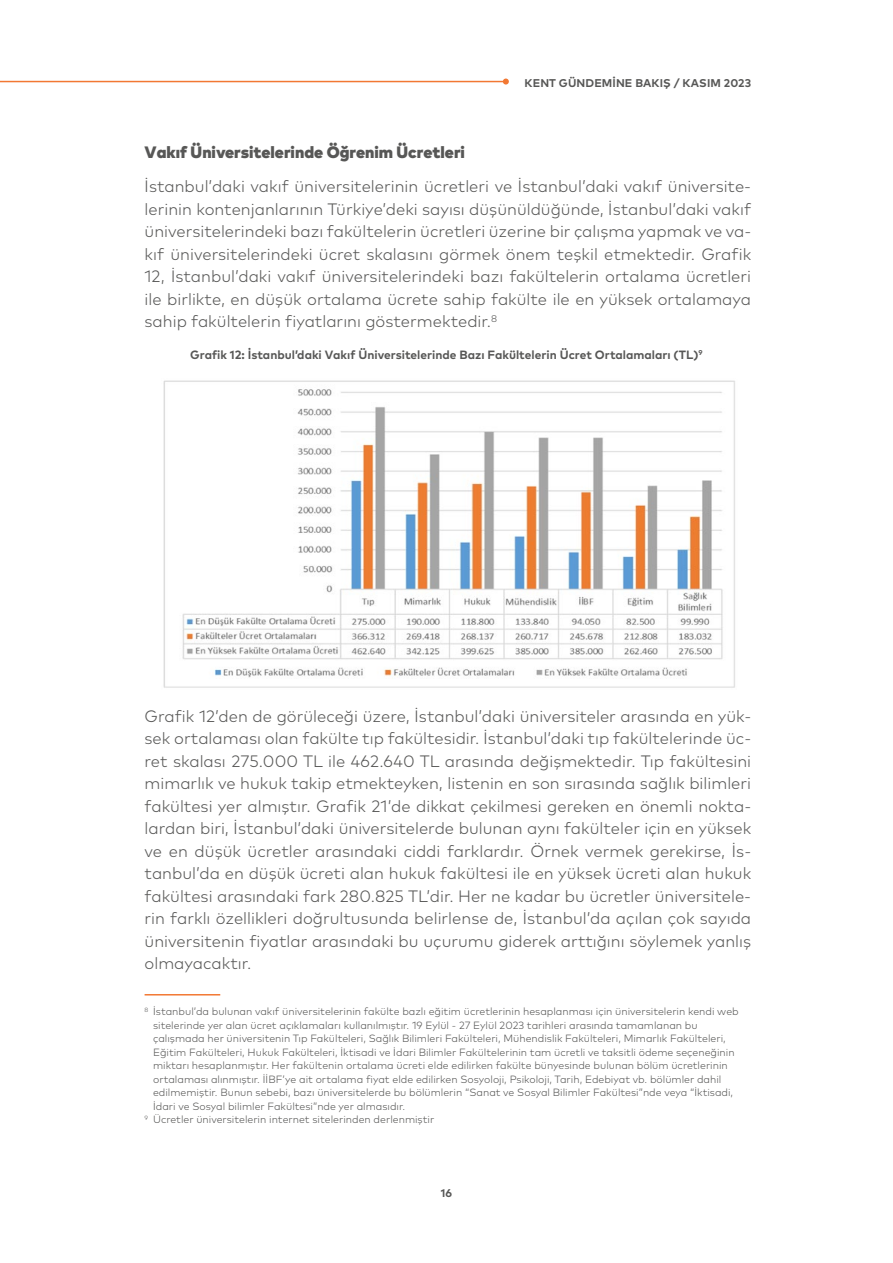
<style>
.page{position:relative;width:893px;height:1263px;background:#fff}
.page>*{position:absolute;margin:0;border:0;box-sizing:border-box;transform-origin:0 0}
.t1{font:300 16.5px/22.5px "Mark Pro";color:#575756;text-align:justify}
.t2{font:900 16.5px "Mark Pro";color:#575756}
.t3{font:700 12px "Mark Pro";color:#575756}
.t4{font:700 11.25px "Mark Pro";letter-spacing:.01em;color:#575756}
.t5{font:300 10.5px "Mark Pro";color:#575756}
</style>
<div class="page">
<hr style="left:0;top:81px;width:506px;height:1px;background:#f27833">
<svg style="left:503px;top:79px;width:6px;height:6px"></svg>
<hr style="left:145px;top:994px;width:75px;height:1px;background:#f27833">
<img style="left:163px;top:380px;width:572px;height:308px">
<p class="t4" style="left:525px;top:74px;width:228px">KENT GÜNDEMİNE BAKIŞ / KASIM 2023</p>
<p class="t2" style="left:145px;top:139px;width:322px">Vakıf Üniversitelerinde Öğrenim Ücretleri</p>
<p class="t1" style="left:145px;top:174px;width:608px">İstanbul’daki vakıf üniversitelerinin ücretleri ve İstanbul’daki vakıf üniversite&shy;lerinin kontenjanlarının Türkiye’deki sayısı düşünüldüğünde, İstanbul’daki vakıf üniversitelerindeki bazı fakültelerin ücretleri üzerine bir çalışma yapmak ve va&shy;kıf üniversitelerindeki ücret skalasını görmek önem teşkil etmektedir. Grafik 12, İstanbul’daki vakıf üniversitelerindeki bazı fakültelerin ortalama ücretleri ile birlikte, en düşük ortalama ücrete sahip fakülte ile en yüksek ortalamaya sahip fakültelerin fiyatlarını göstermektedir.<sup>8</sup></p>
<p class="t3" style="left:190px;top:345px;width:514px">Grafik 12: İstanbul’daki Vakıf Üniversitelerinde Bazı Fakültelerin Ücret Ortalamaları (TL)<sup>9</sup></p>
<p class="t1" style="left:145px;top:703px;width:608px">Grafik 12’den de görüleceği üzere, İstanbul’daki üniversiteler arasında en yük&shy;sek ortalaması olan fakülte tıp fakültesidir. İstanbul’daki tıp fakültelerinde üc&shy;ret skalası 275.000 TL ile 462.640 TL arasında değişmektedir. Tıp fakültesini mimarlık ve hukuk takip etmekteyken, listenin en son sırasında sağlık bilimleri fakültesi yer almıştır. Grafik 21’de dikkat çekilmesi gereken en önemli nokta&shy;lardan biri, İstanbul’daki üniversitelerde bulunan aynı fakülteler için en yüksek ve en düşük ücretler arasındaki ciddi farklardır. Örnek vermek gerekirse, İs&shy;tanbul’da en düşük ücreti alan hukuk fakültesi ile en yüksek ücreti alan hukuk fakültesi arasındaki fark 280.825 TL’dir. Her ne kadar bu ücretler üniversitele&shy;rin farklı özellikleri doğrultusunda belirlense de, İstanbul’da açılan çok sayıda üniversitenin fiyatlar arasındaki bu uçurumu giderek arttığını söylemek yanlış olmayacaktır.</p>
<p class="t5" style="left:145px;top:1004px;width:596px"><sup>8</sup> İstanbul’da bulunan vakıf üniversitelerinin fakülte bazlı eğitim ücretlerinin hesaplanması için üniversitelerin kendi web</p>
<p class="t5" style="left:153px;top:1017px;width:546px">sitelerinde yer alan ücret açıklamaları kullanılmıştır. 19 Eylül - 27 Eylül 2023 tarihleri arasında tamamlanan bu</p>
<p class="t5" style="left:153px;top:1031px;width:574px">çalışmada her üniversitenin Tıp Fakülteleri, Sağlık Bilimleri Fakülteleri, Mühendislik Fakülteleri, Mimarlık Fakülteleri,</p>
<p class="t5" style="left:153px;top:1044px;width:583px">Eğitim Fakülteleri, Hukuk Fakülteleri, İktisadi ve İdari Bilimler Fakültelerinin tam ücretli ve taksitli ödeme seçeneğinin</p>
<p class="t5" style="left:153px;top:1058px;width:576px">miktarı hesaplanmıştır. Her fakültenin ortalama ücreti elde edilirken fakülte bünyesinde bulunan bölüm ücretlerinin</p>
<p class="t5" style="left:153px;top:1071px;width:570px">ortalaması alınmıştır. İİBF’ye ait ortalama fiyat elde edilirken Sosyoloji, Psikoloji, Tarih, Edebiyat vb. bölümler dahil</p>
<p class="t5" style="left:153px;top:1085px;width:582px">edilmemiştir. Bunun sebebi, bazı üniversitelerde bu bölümlerin “Sanat ve Sosyal Bilimler Fakültesi”nde veya “İktisadi,</p>
<p class="t5" style="left:153px;top:1098px;width:254px">İdari ve Sosyal bilimler Fakültesi”nde yer almasıdır.</p>
<p class="t5" style="left:145px;top:1112px;width:291px"><sup>9</sup> Ücretler üniversitelerin internet sitelerinden derlenmiştir</p>
<p class="t4" style="left:441px;top:1185px;width:13px">16</p>
</div>
